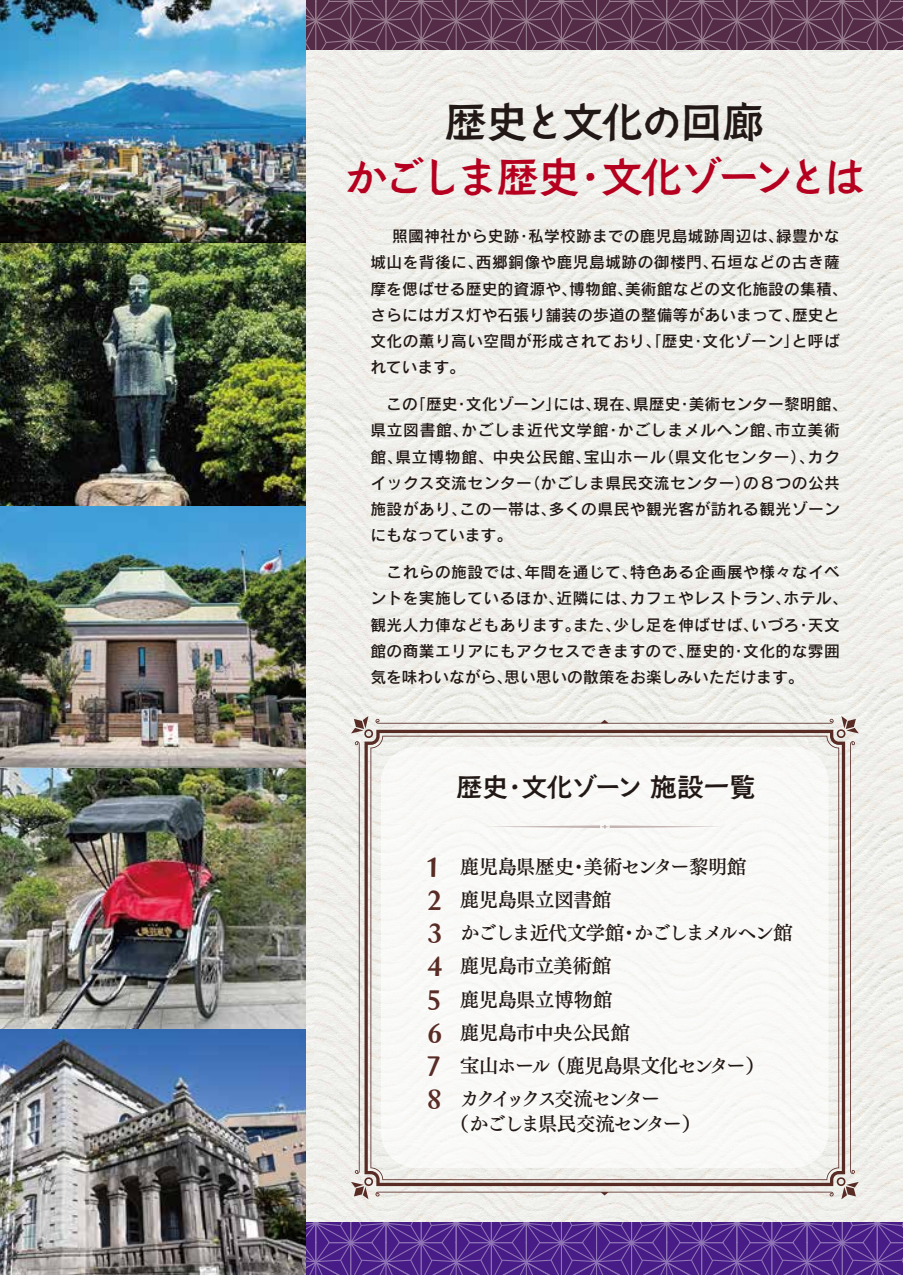
<style>
.page{position:relative;width:903px;height:1275px;background:#fff}
.page>*{position:absolute;margin:0;border:0;box-sizing:border-box;transform-origin:0 0}
.t1{font:42px "Aralet Std DB";letter-spacing:-.105em;color:#b6001f}
.t2{font:42px "Aralet Std DB";letter-spacing:-.06em;color:#221815}
.t3{font:29.75px/33.2px "FOT Bellova";color:#582b25}
.t4{font:26.25px "Aralet Std DB";letter-spacing:-.03em;color:#221815}
.t5{font:19.25px/33.2px "UD Mincho Pr 6 DB";letter-spacing:-.035em;color:#221815}
.t6{font:19.25px "UD Mincho Pr 6 DB";letter-spacing:-.09em;color:#221815}
.t7{font:15.75px/26.2px "Rodin Pro DB";letter-spacing:.025em;color:#221815}
</style>
<div class="page">
<div style="left:284px;top:36px;width:619px;height:1196px;background:#eff0eb"></div>
<svg style="left:305px;top:1223px;width:598px;height:52px;fill:#481c87"></svg>
<svg style="left:305px;top:0;width:598px;height:49px;fill:#552c48"></svg>
<svg style="left:351px;top:716px;width:508px;height:483px"></svg>
<div style="left:381px;top:747px;width:447px;height:421px;background:#f9f9f7;border-radius:36px"></div>
<img style="left:0;top:0;width:305px;height:1275px">
<h1 class="t2" style="left:445px;top:94px;width:322px">歴史と文化の回廊</h1>
<h1 class="t1" style="left:344px;top:148px;width:522px">かごしま歴史・文化ゾーンとは</h1>
<p class="t7" style="left:370px;top:222px;width:479px">　 照國神社から史跡・私学校跡までの鹿児島城跡周辺は、緑豊かな城山を背後に、西郷銅像や鹿児島城跡の御楼門、石垣などの古き薩摩を偲ばせる歴史的資源や、博物館、美術館などの文化施設の集積、さらにはガス灯や石張り舗装の歩道の整備等があいまって、歴史と文化の薫り高い空間が形成されており、「歴史・文化ゾーン」と呼ばれています。</p>
<p class="t7" style="left:370px;top:390px;width:479px">　この「歴史・文化ゾーン」には、現在、県歴史・美術センター黎明館、県立図書館、かごしま近代文学館・かごしまメルヘン館、市立美術館、県立博物館、中央公民館、宝山ホール（県文化センター）、カクイックス交流センター（かごしま県民交流センター）の８つの公共施設があり、この一帯は、多くの県民や観光客が訪れる観光ゾーンにもなっています。</p>
<p class="t7" style="left:370px;top:558px;width:479px">　これらの施設では、年間を通じて、特色ある企画展や様々なイベントを実施しているほか、近隣には、カフェやレストラン、ホテル、観光人力俥などもあります。また、少し足を伸ばせば、いづろ・天文館の商業エリアにもアクセスできますので、歴史的・文化的な雰囲気を味わいながら、思い思いの散策をお楽しみいただけます。</p>
<h3 class="t4" style="left:456px;top:770px;width:301px">歴史・文化ゾーン 施設一覧</h3>
<h2 class="t3" style="left:427px;top:851px;width:16px">1<br>2<br>3<br>4<br>5<br>6<br>7<br>8</h2>
<p class="t5" style="left:460px;top:849px;width:334px">鹿児島県歴史・美術センター黎明館<br>鹿児島県立図書館<br>かごしま近代文学館・かごしまメルヘン館鹿児島市立美術館<br>鹿児島県立博物館<br>鹿児島市中央公民館<br>宝山ホール （鹿児島県文化センター）<br>カクイックス交流センター</p>
<p class="t6" style="left:450px;top:1106px;width:253px">（かごしま県民交流センター）</p>
</div>
